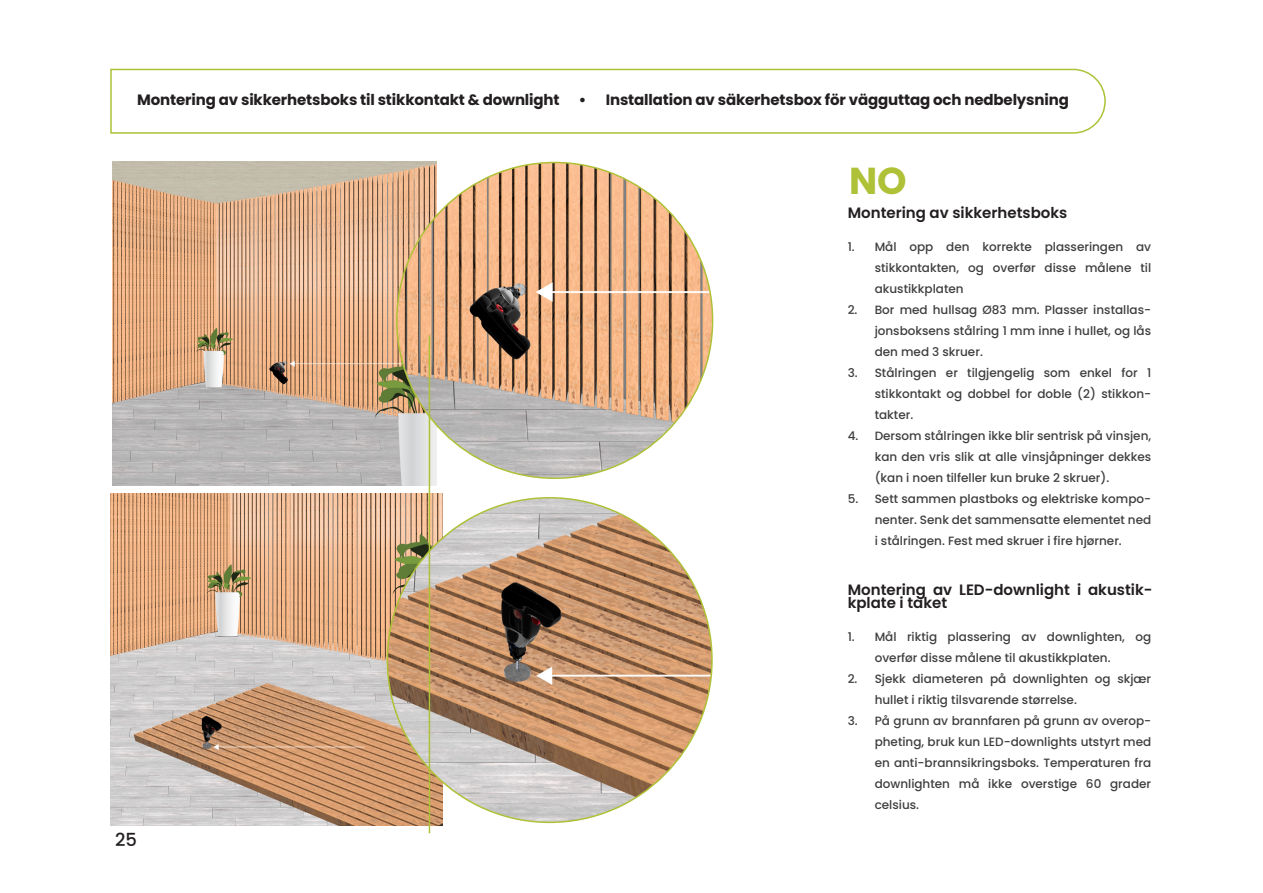
<style>
.page{position:relative;width:1263px;height:893px;background:#fff}
.page>*{position:absolute;margin:0;border:0;box-sizing:border-box;transform-origin:0 0}
.t1{font:700 37.5px "Poppins";color:#aec137}
.t2{font:500 18px "Poppins";color:#231f20}
.t3{font:700 15px "Poppins";letter-spacing:-.01em;color:#231f20}
.t4{font:600 15px/13.5px "Poppins";color:#231f20}
.t5{font:500 12px/21px "Poppins";color:#3e3e3f;text-align:justify}
</style>
<div class="page">
<svg style="left:110px;top:68px;width:996px;height:66px"></svg>
<img style="left:110px;top:493px;width:332px;height:332px">
<img style="left:387px;top:498px;width:325px;height:324px;border-radius:162px">
<img style="left:112px;top:161px;width:325px;height:325px">
<img style="left:397px;top:162px;width:316px;height:316px;border-radius:158px">
<hr style="left:429px;top:335px;width:1px;height:498px;background:#aec137">
<p class="t3" style="left:137px;top:91px;width:424px">Montering av sikkerhetsboks til stikkontakt &amp; downlight</p>
<p class="t3" style="left:579px;top:91px;width:491px">• Installation av säkerhetsbox för vägguttag och nedbelysning</p>
<h1 class="t1" style="left:849px;top:159px;width:59px">NO</h1>
<p class="t4" style="left:848px;top:206px;width:221px">Montering av sikkerhetsboks</p>
<p class="t5" style="left:875px;top:237px;width:278px;text-indent:-27px">1. Mål opp den korrekte plasseringen av stikkontakten, og overfør disse målene til akustikkplaten</p>
<p class="t5" style="left:875px;top:300px;width:278px;text-indent:-27px">2. Bor med hullsag Ø83 mm. Plasser installas&shy;jonsboksens stålring 1 mm inne i hullet, og lås den med 3 skruer.</p>
<p class="t5" style="left:875px;top:363px;width:278px;text-indent:-27px">3. Stålringen er tilgjengelig som enkel for 1 stikkontakt og dobbel for doble (2) stikkon&shy;takter.</p>
<p class="t5" style="left:875px;top:426px;width:278px;text-indent:-27px">4. Dersom stålringen ikke blir sentrisk på vinsjen, kan den vris slik at alle vinsjåpninger dekkes (kan i noen tilfeller kun bruke 2 skruer).</p>
<p class="t5" style="left:875px;top:489px;width:278px;text-indent:-27px">5. Sett sammen plastboks og elektriske kompo&shy;nenter. Senk det sammensatte elementet ned i stålringen. Fest med skruer i fire hjørner.</p>
<p class="t4" style="left:848px;top:583px;width:306px">Montering av LED-downlight i akustik&shy;kplate i taket</p>
<h2 class="t2" style="left:115px;top:829px;width:23px">25</h2>
<p class="t5" style="left:875px;top:626px;width:278px;text-indent:-27px">1. Mål riktig plassering av downlighten, og overfør disse målene til akustikkplaten.</p>
<p class="t5" style="left:875px;top:668px;width:278px;text-indent:-27px">2. Sjekk diameteren på downlighten og skjær hullet i riktig tilsvarende størrelse.</p>
<p class="t5" style="left:875px;top:710px;width:278px;text-indent:-27px">3. På grunn av brannfaren på grunn av overop&shy;pheting, bruk kun LED-downlights utstyrt med en anti-brannsikringsboks. Temperaturen fra downlighten må ikke overstige 60 grader celsius.</p>
</div>
